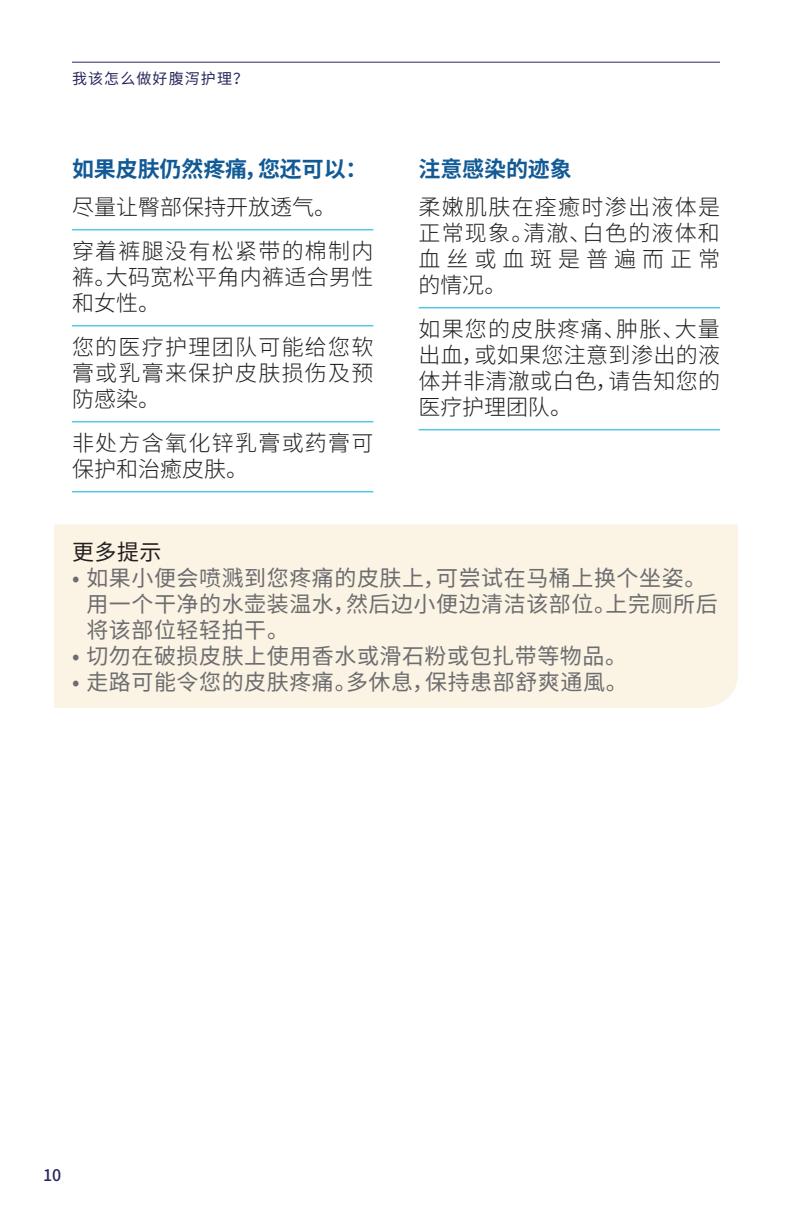
<style>
.page{position:relative;width:792px;height:1224px;background:#fff}
.page>*{position:absolute;margin:0;border:0;box-sizing:border-box;transform-origin:0 0}
.t1{font:300 22px/26px "Source Han Sans SC";letter-spacing:.055em;color:#231f20;text-align:justify}
.t2{font:22px/26px "Source Han Sans SC";letter-spacing:.025em;color:#6c6d70}
.t3{font:700 22px "Source Han Sans SC";letter-spacing:-.005em;color:#125a96}
.t4{font:300 22px/26px "Source Han Sans SC";letter-spacing:.015em;color:#231f20}
.t5{font:22px "Source Han Sans SC";color:#231f20}
.t6{font:500 16px "Source Han Sans SC";color:#28275e}
.t7{font:15px "Source Han Sans SC";letter-spacing:.075em;color:#28275e}
</style>
<div class="page">
<hr style="left:72px;top:62px;width:648px;height:1px;background:#28275e">
<hr style="left:72px;top:229px;width:302px;height:1px;background:#00b1dc">
<hr style="left:72px;top:325px;width:302px;height:1px;background:#00b1dc">
<hr style="left:72px;top:421px;width:302px;height:1px;background:#00b1dc">
<hr style="left:72px;top:491px;width:302px;height:1px;background:#00b1dc">
<hr style="left:418px;top:307px;width:302px;height:1px;background:#00b1dc">
<hr style="left:418px;top:429px;width:302px;height:1px;background:#00b1dc">
<div style="left:54px;top:524px;width:684px;height:184px;background:#fbf3e3"></div>
<p class="t7" style="left:72px;top:70px;width:178px">我该怎么做好腹泻护理？</p>
<p class="t3" style="left:72px;top:157px;width:297px">如果皮肤仍然疼痛，您还可以：</p>
<p class="t1" style="left:72px;top:185px;width:303px;line-height:44px">尽量让臀部保持开放透气。<br>穿着裤腿没有松紧带的棉制内</p>
<p class="t4" style="left:72px;top:264px;width:303px">裤。大码宽松平角内裤适合男性和女性。</p>
<p class="t1" style="left:72px;top:334px;width:303px">您的医疗护理团队可能给您软膏或乳膏来保护皮肤损伤及预防感染。</p>
<p class="t1" style="left:72px;top:430px;width:303px">非处方含氧化锌乳膏或药膏可保护和治癒皮肤。</p>
<p class="t3" style="left:418px;top:157px;width:155px">注意感染的迹象</p>
<p class="t1" style="left:418px;top:194px;width:303px">柔嫩肌肤在痊癒时渗出液体是正常现象。清澈、白色的液体和血丝或血斑是普遍而正常的情况。</p>
<p class="t1" style="left:418px;top:316px;width:303px">如果您的皮肤疼痛、肿胀、大量出血，或如果您注意到渗出的液体并非清澈或白色，请告知您的医疗护理团队。</p>
<p class="t5" style="left:72px;top:539px;width:91px">更多提示</p>
<p class="t2" style="left:86px;top:565px;width:633px;text-indent:-14px">• 如果小便会喷溅到您疼痛的皮肤上，可尝试在马桶上换个坐姿。用一个干净的水壶装温水，然后边小便边清洁该部位。上完厕所后将该部位轻轻拍干。</p>
<p class="t2" style="left:72px;top:643px;width:557px">• 切勿在破损皮肤上使用香水或滑石粉或包扎带等物品。</p>
<p class="t2" style="left:72px;top:669px;width:557px">• 走路可能令您的皮肤疼痛。多休息，保持患部舒爽通風。</p>
<p class="t6" style="left:43px;top:1166px;width:20px">10</p>
</div>
